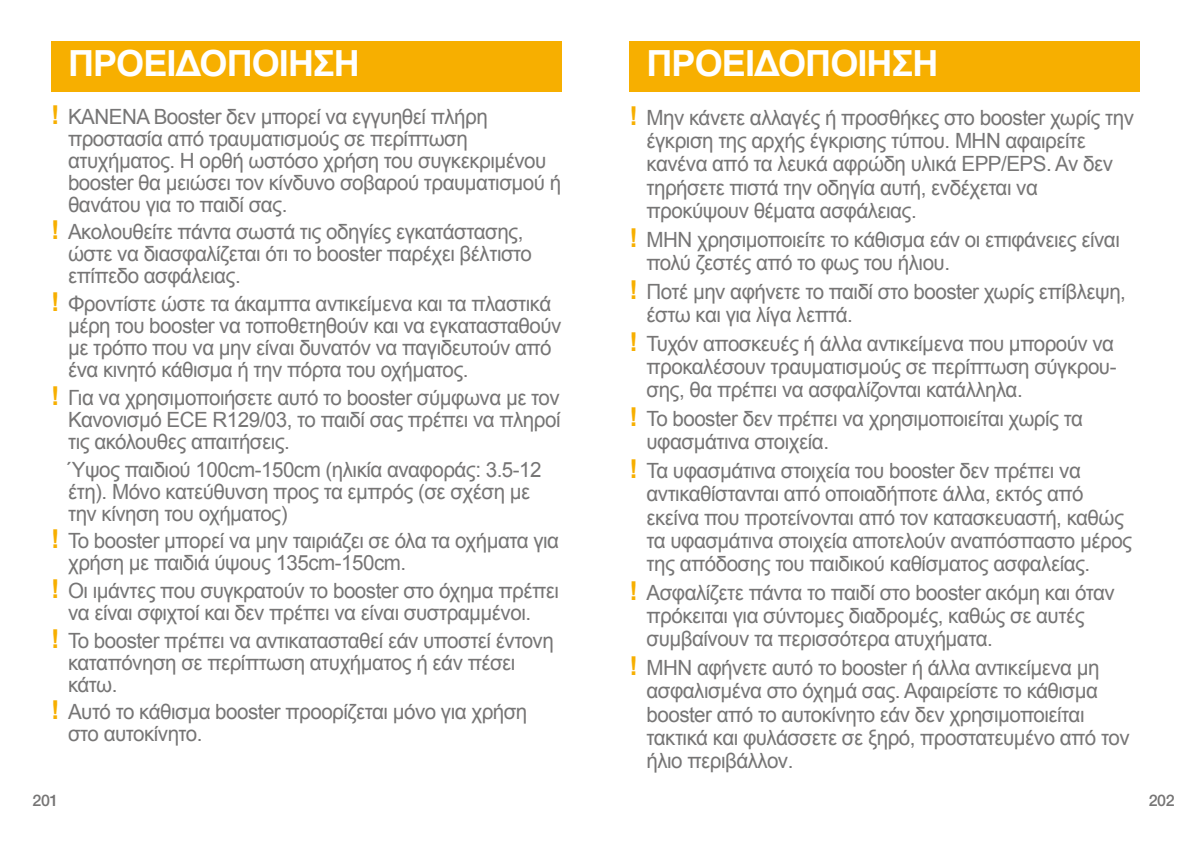
<style>
.page{position:relative;width:1191px;height:842px;background:#fff}
.page>*{position:absolute;margin:0;border:0;box-sizing:border-box;transform-origin:0 0}
.t1{font:700 36px "Arial";letter-spacing:-.025em;color:#fff}
.t2{font:21px/23.2px "Arial";letter-spacing:-.025em;color:#767575}
.t3{font:500 16px "Helvetica Neue LT Std";letter-spacing:-.025em;color:#767575}
.s1{font-weight:700;font-size:26px;color:#f7af00}
</style>
<div class="page">
<div style="left:51px;top:41px;width:510px;height:51px;background:#f7af00"></div>
<div style="left:629px;top:41px;width:511px;height:51px;background:#f7af00"></div>
<h1 class="t1" style="left:68px;top:40px;width:293px">ΠΡΟΕΙΔΟΠΟΙΗΣΗ</h1>
<p class="t2" style="left:68px;top:106px;width:494px;line-height:22px;text-indent:-17px"><span class="s1">!</span> ΚΑΝΕΝΑ Booster δεν μπορεί να εγγυηθεί πλήρη προστασία από τραυματισμούς σε περίπτωση ατυχήματος. Η ορθή ωστόσο χρήση του συγκεκριμένου booster θα μειώσει τον κίνδυνο σοβαρού τραυματισμού ή θανάτου για το παιδί σας.</p>
<p class="t2" style="left:68px;top:221px;width:465px;line-height:22px;text-indent:-17px"><span class="s1">!</span> Ακολουθείτε πάντα σωστά τις οδηγίες εγκατάστασης, ώστε να διασφαλίζεται ότι το booster παρέχει βέλτιστο επίπεδο ασφάλειας.</p>
<p class="t2" style="left:68px;top:293px;width:495px;line-height:22px;text-indent:-17px"><span class="s1">!</span> Φροντίστε ώστε τα άκαμπτα αντικείμενα και τα πλαστικά μέρη του booster να τοποθετηθούν και να εγκατασταθούν με τρόπο που να μην είναι δυνατόν να παγιδευτούν από ένα κινητό κάθισμα ή την πόρτα του οχήματος.</p>
<p class="t2" style="left:68px;top:387px;width:494px;line-height:22px;text-align:justify;text-indent:-17px"><span class="s1">!</span> Για να χρησιμοποιήσετε αυτό το booster σύμφωνα με τον Κανονισμό ECE R129/03, το παιδί σας πρέπει να πληροί τις ακόλουθες απαιτήσεις.</p>
<p class="t2" style="left:68px;top:458px;width:475px;line-height:22px">Ύψος παιδιού 100cm-150cm (ηλικία αναφοράς: 3.5-12 έτη). Μόνο κατεύθυνση προς τα εμπρός (σε σχέση με την κίνηση του οχήματος)</p>
<p class="t2" style="left:68px;top:530px;width:492px;line-height:22px;text-indent:-17px"><span class="s1">!</span> Το booster μπορεί να μην ταιριάζει σε όλα τα οχήματα για χρήση με παιδιά ύψους 135cm-150cm.</p>
<p class="t2" style="left:51px;top:580px;width:509px;line-height:22px;text-align:center"><span class="s1">!</span> Οι ιμάντες που συγκρατούν το booster στο όχημα πρέπει να είναι σφιχτοί και δεν πρέπει να είναι συστραμμένοι.</p>
<p class="t2" style="left:68px;top:629px;width:487px;line-height:22px;text-indent:-17px"><span class="s1">!</span> Το booster πρέπει να αντικατασταθεί εάν υποστεί έντονη καταπόνηση σε περίπτωση ατυχήματος ή εάν πέσει κάτω.</p>
<p class="t2" style="left:68px;top:701px;width:461px;line-height:22px;text-indent:-17px"><span class="s1">!</span> Αυτό το κάθισμα booster προορίζεται μόνο για χρήση στο αυτοκίνητο.</p>
<h1 class="t1" style="left:646px;top:40px;width:293px">ΠΡΟΕΙΔΟΠΟΙΗΣΗ</h1>
<p class="t2" style="left:646px;top:106px;width:489px;text-indent:-17px"><span class="s1">!</span> Μην κάνετε αλλαγές ή προσθήκες στο booster χωρίς την έγκριση της αρχής έγκρισης τύπου. ΜΗΝ αφαιρείτε κανένα από τα λευκά αφρώδη υλικά EPP/EPS. Αν δεν τηρήσετε πιστά την οδηγία αυτή, ενδέχεται να προκύψουν θέματα ασφάλειας.</p>
<p class="t2" style="left:646px;top:228px;width:475px;text-indent:-17px"><span class="s1">!</span> ΜΗΝ χρησιμοποιείτε το κάθισμα εάν οι επιφάνειες είναι πολύ ζεστές από το φως του ήλιου.</p>
<p class="t2" style="left:646px;top:280px;width:481px;text-indent:-17px"><span class="s1">!</span> Ποτέ μην αφήνετε το παιδί στο booster χωρίς επίβλεψη, έστω και για λίγα λεπτά.</p>
<p class="t2" style="left:646px;top:332px;width:471px;text-align:justify;text-indent:-17px"><span class="s1">!</span> Τυχόν αποσκευές ή άλλα αντικείμενα που μπορούν να προκαλέσουν τραυματισμούς σε περίπτωση σύγκρου&shy;σης, θα πρέπει να ασφαλίζονται κατάλληλα.</p>
<p class="t2" style="left:646px;top:407px;width:438px;text-indent:-17px"><span class="s1">!</span> Το booster δεν πρέπει να χρησιμοποιείται χωρίς τα υφασμάτινα στοιχεία.</p>
<p class="t2" style="left:646px;top:459px;width:487px;text-indent:-17px"><span class="s1">!</span> Τα υφασμάτινα στοιχεία του booster δεν πρέπει να αντικαθίστανται από οποιαδήποτε άλλα, εκτός από εκείνα που προτείνονται από τον κατασκευαστή, καθώς τα υφασμάτινα στοιχεία αποτελούν αναπόσπαστο μέρος της απόδοσης του παιδικού καθίσματος ασφαλείας.</p>
<p class="t2" style="left:646px;top:581px;width:470px;text-indent:-17px"><span class="s1">!</span> Ασφαλίζετε πάντα το παιδί στο booster ακόμη και όταν πρόκειται για σύντομες διαδρομές, καθώς σε αυτές συμβαίνουν τα περισσότερα ατυχήματα.</p>
<p class="t2" style="left:646px;top:656px;width:484px;text-indent:-17px"><span class="s1">!</span> ΜΗΝ αφήνετε αυτό το booster ή άλλα αντικείμενα μη ασφαλισμένα στο όχημά σας. Αφαιρείστε το κάθισμα booster από το αυτοκίνητο εάν δεν χρησιμοποιείται τακτικά και φυλάσσετε σε ξηρό, προστατευμένο από τον ήλιο περιβάλλον.</p>
<p class="t3" style="left:32px;top:791px;width:27px">201</p>
<p class="t3" style="left:1148px;top:791px;width:27px">202</p>
</div>
